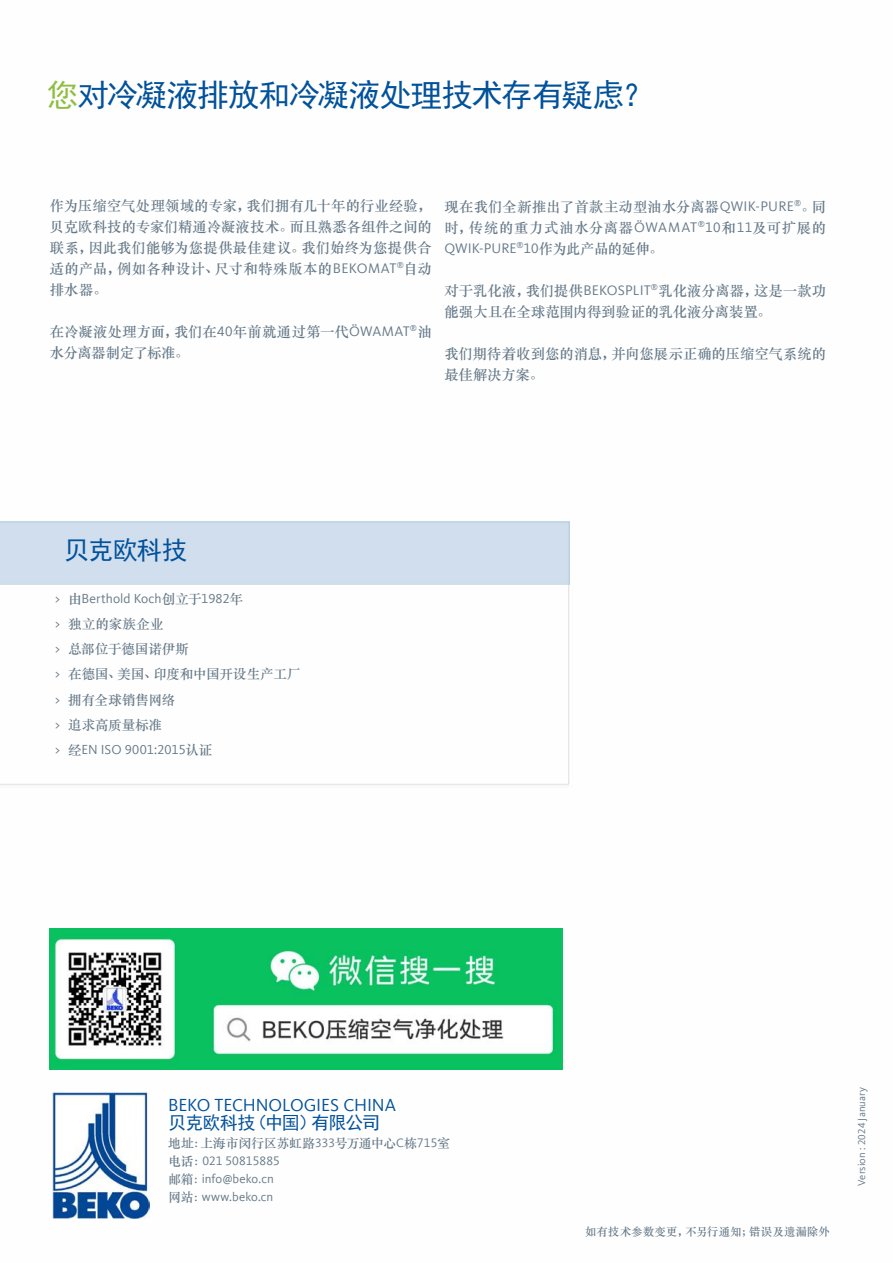
<style>
.page{position:relative;width:893px;height:1263px;background:#fff}
.page>*{position:absolute;margin:0;border:0;box-sizing:border-box;transform-origin:0 0}
.t1{font:31.5px "Sim Hei";letter-spacing:-.025em;color:#01519b}
.t2{font:25.5px "Sim Hei";letter-spacing:-.045em;color:#01519b}
.t3{font:18px "Kievit Offc Pro";letter-spacing:-.01em;color:#01519b}
.t4{font:18px "Sim Hei";letter-spacing:-.05em;color:#01519b}
.t5{font:14.25px/21px "ST Zhongsong";letter-spacing:.01em;color:#657988}
.t6{font:13.5px "ST Zhongsong";color:#657988}
.t7{font:13.5px "Kievit Offc Pro";letter-spacing:.005em;color:#657988}
.t8{font:12.75px/18px "Kievit Offc Pro";letter-spacing:.005em;color:#657988}
.t9{font:12.75px "ST Zhongsong";letter-spacing:-.005em;color:#657988}
.Bildunterschrift{font:11.25px "ST Zhongsong";letter-spacing:.03em;color:#657988}
.t10{font:10.5px "Kievit Offc Pro";letter-spacing:.01em;color:#657988}
.s1{color:#8dbe3e}
.s2{font-family:"Kievit Offc Pro"}
.s3{font-family:"ST Zhongsong"}
</style>
<div class="page">
<img style="left:49px;top:929px;width:514px;height:141px">
<img style="left:53px;top:1092px;width:96px;height:126px">
<p class="t1" style="left:47px;top:79px;width:608px"><span class="s1">您</span>对冷凝液排放和冷凝液处理技术存有疑虑？</p>
<p class="t5" style="left:50px;top:195px;width:383px;text-align:justify">作为压缩空气处理领域的专家，我们拥有几十年的行业经验，贝克欧科技的专家们精通冷凝液技术。而且熟悉各组件之间的联系，因此我们能够为您提供最佳建议。我们始终为您提供合适的产品，例如各种设计、尺寸和特殊版本的<span class="s2">BEKOMAT</span><sup>®</sup>自动排水器。</p>
<p class="t5" style="left:50px;top:321px;width:383px">在冷凝液处理方面，我们在<span class="s2">40</span>年前就通过第一代<span class="s2">ÖWAMAT</span><sup>®</sup>油水分离器制定了标准。</p>
<p class="t5" style="left:444px;top:195px;width:383px;text-align:justify">现在我们全新推出了首款主动型油水分离器<span class="s2">QWIK-PURE</span><sup>®</sup>。同时，传统的重力式油水分离器<span class="s2">ÖWAMAT</span><sup>®</sup><span class="s2">10</span>和<span class="s2">11</span>及可扩展的<span class="s2">QWIK-PURE</span><sup>®</sup><span class="s2">10</span>作为此产品的延伸。</p>
<p class="t5" style="left:444px;top:279px;width:383px">对于乳化液，我们提供<span class="s2">BEKOSPLIT</span><sup>®</sup>乳化液分离器，这是一款功能强大且在全球范围内得到验证的乳化液分离装置。</p>
<p class="t5" style="left:444px;top:342px;width:383px">我们期待着收到您的消息，并向您展示正确的压缩空气系统的最佳解决方案。</p>
<p class="t2" style="left:64px;top:537px;width:125px">贝克欧科技</p>
<p class="t7" style="left:55px;top:590px;width:189px">&gt; <span class="s3">由</span>Berthold Koch<span class="s3">创立于</span>1982<span class="s3">年</span></p>
<p class="t6" style="left:55px;top:614px;width:110px"><span class="s2">&gt;</span> 独立的家族企业</p>
<p class="t6" style="left:55px;top:639px;width:135px"><span class="s2">&gt;</span> 总部位于德国诺伊斯</p>
<p class="t6" style="left:55px;top:665px;width:247px"><span class="s2">&gt;</span> 在德国、美国、印度和中国开设生产工厂</p>
<p class="t6" style="left:55px;top:690px;width:122px"><span class="s2">&gt;</span> 拥有全球销售网络</p>
<p class="t6" style="left:55px;top:715px;width:108px"><span class="s2">&gt;</span> 追求高质量标准</p>
<p class="t7" style="left:55px;top:741px;width:159px">&gt; <span class="s3">经</span>EN ISO 9001:2015<span class="s3">认证</span></p>
<p class="t3" style="left:168px;top:1094px;width:229px">BEKO TECHNOLOGIES CHINA</p>
<p class="t4" style="left:168px;top:1113px;width:214px">贝克欧科技（中国）有限公司</p>
<p class="t9" style="left:168px;top:1134px;width:283px">地址：上海市闵行区苏虹路<span class="s2">333</span>号万通中心<span class="s2">C</span>栋<span class="s2">715</span>室</p>
<p class="t8" style="left:168px;top:1151px;width:113px"><span class="s3">电话：</span>021 50815885<span class="s3">邮箱：</span>info@beko.cn</p>
<p class="t8" style="left:168px;top:1187px;width:107px"><span class="s3">网站：</span>www.beko.cn</p>
<p class="Bildunterschrift" style="left:585px;top:1224px;width:246px">如有技术参数变更，不另行通知；错误及遗漏除外</p>
<p class="t10" style="left:855px;top:1186px;width:100px;rotate:-90deg">Version : 2024 January</p>
</div>
